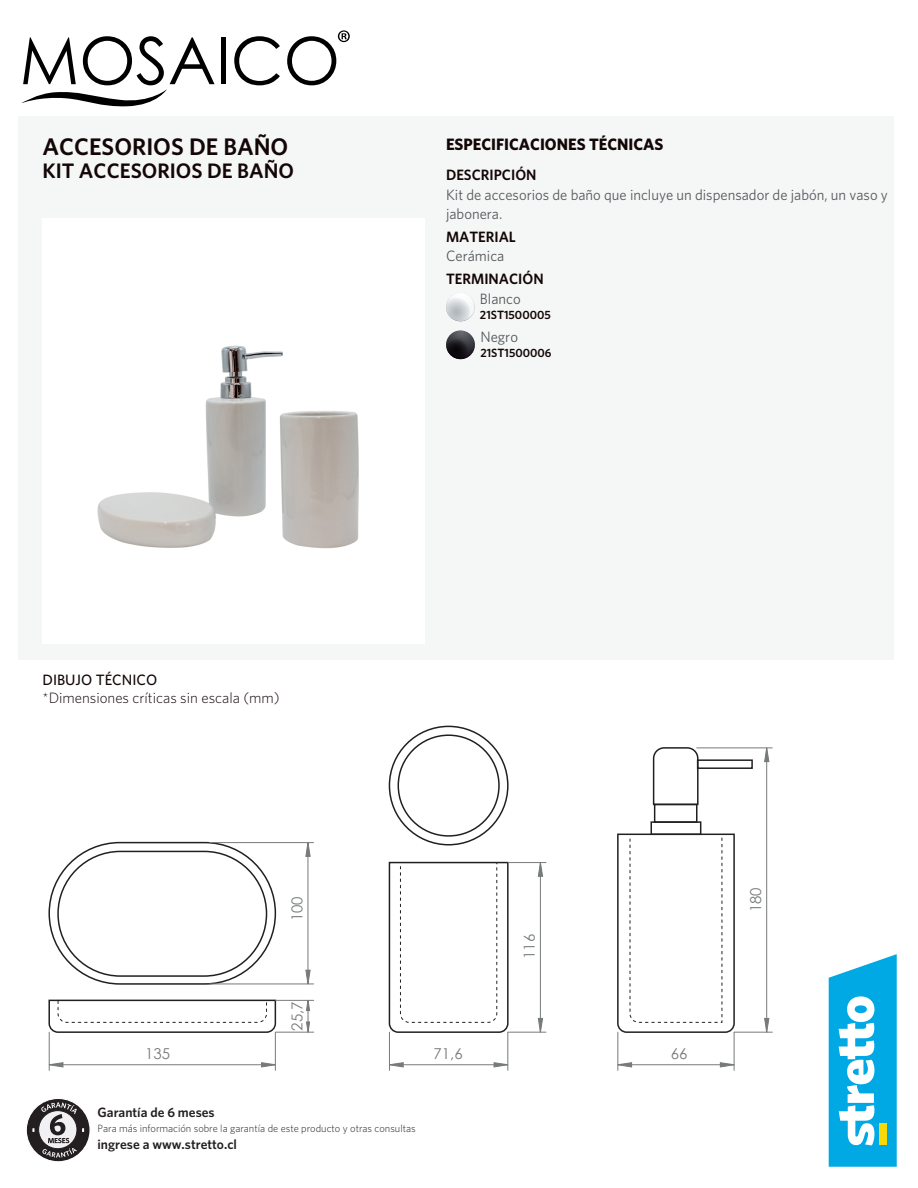
<style>
.page{position:relative;width:918px;height:1188px;background:#fff}
.page>*{position:absolute;margin:0;border:0;box-sizing:border-box;transform-origin:0 0}
.t1{font:600 24px "Whitney";color:#140607}
.t2{font:600 21px "Whitney";color:#140607}
.t3{font:700 16.5px "Whitney";color:#140607}
.t4{font:15px/19.5px "Whitney";color:#54575b}
.t5{font:300 15px "Whitney";color:#140607}
.t6{font:15px "Century Gothic";color:#777a7b}
.t7{font:15px "Whitney Semibold SC";color:#140607}
.t8{font:15px "Whitney";color:#54575b}
.t9{font:500 15px "Whitney";color:#140607}
.t10{font:600 15px "Whitney";color:#140607}
.t11{font:600 13.5px "Whitney";color:#231f20}
.t12{font:600 12px "Whitney";color:#140607}
.t13{font:300 10.5px "Whitney";color:#231f20}
</style>
<div class="page">
<div style="left:18px;top:116px;width:876px;height:544px;background:#f5f7f7"></div>
<div style="left:42px;top:218px;width:383px;height:425px;background:#fff"></div>
<svg style="left:22px;top:36px;width:193px;height:71px"></svg>
<div style="left:221px;top:37px;width:5px;height:47px;background:#000001"></div>
<svg style="left:234px;top:36px;width:46px;height:49px"></svg>
<svg style="left:287px;top:30px;width:63px;height:55px"></svg>
<svg style="left:829px;top:954px;width:68px;height:213px"></svg>
<svg style="left:26px;top:1098px;width:64px;height:64px"></svg>
<div style="left:26px;top:1098px;width:65px;height:64px;border:1px solid #fff;border-radius:50%"></div>
<svg style="left:39px;top:1111px;width:38px;height:38px"></svg>
<div style="left:38px;top:1110px;width:39px;height:39px;border:1px solid #231f20;border-radius:50%"></div>
<svg style="left:41px;top:1102px;width:43px;height:56px"></svg>
<img style="left:97px;top:345px;width:262px;height:204px">
<svg style="left:652px;top:747px;width:47px;height:59px"></svg>
<div style="left:654px;top:804px;width:44px;height:19px;border:2px solid #231f20"></div>
<div style="left:651px;top:821px;width:50px;height:14px;border:2px solid #231f20"></div>
<div style="left:697px;top:759px;width:56px;height:10px;border:2px solid #231f20"></div>
<hr style="left:734px;top:1032px;width:1px;height:38px;background:#777a7b">
<hr style="left:618px;top:1032px;width:1px;height:38px;background:#777a7b">
<svg style="left:617px;top:1062px;width:118px;height:5px"></svg>
<hr style="left:697px;top:748px;width:75px;height:1px;background:#777a7b">
<hr style="left:734px;top:1032px;width:38px;height:1px;background:#777a7b">
<svg style="left:764px;top:747px;width:5px;height:286px"></svg>
<svg style="left:617px;top:833px;width:119px;height:201px"></svg>
<div style="left:389px;top:726px;width:120px;height:120px;border:2px solid #231f20;border-radius:50%"></div>
<div style="left:398px;top:734px;width:102px;height:103px;border:2px solid #231f20;border-radius:50%"></div>
<hr style="left:508px;top:1032px;width:1px;height:38px;background:#777a7b">
<hr style="left:389px;top:1032px;width:1px;height:38px;background:#777a7b">
<svg style="left:390px;top:1062px;width:118px;height:5px"></svg>
<hr style="left:508px;top:862px;width:38px;height:1px;background:#777a7b">
<hr style="left:508px;top:1032px;width:38px;height:1px;background:#777a7b">
<svg style="left:538px;top:863px;width:5px;height:170px"></svg>
<svg style="left:388px;top:861px;width:121px;height:173px"></svg>
<div style="left:48px;top:842px;width:228px;height:143px;border:2px solid #231f20;border-radius:71px"></div>
<div style="left:57px;top:851px;width:210px;height:126px;border:2px solid #231f20;border-radius:62px"></div>
<hr style="left:275px;top:1032px;width:1px;height:38px;background:#777a7b">
<hr style="left:49px;top:1032px;width:1px;height:38px;background:#777a7b">
<svg style="left:49px;top:1062px;width:227px;height:5px"></svg>
<hr style="left:210px;top:842px;width:104px;height:1px;background:#777a7b">
<hr style="left:209px;top:984px;width:105px;height:1px;background:#777a7b">
<svg style="left:305px;top:842px;width:6px;height:142px"></svg>
<hr style="left:308px;top:1000px;width:1px;height:32px;background:#777a7b">
<hr style="left:276px;top:1000px;width:38px;height:1px;background:#777a7b">
<hr style="left:275px;top:1032px;width:39px;height:1px;background:#777a7b">
<svg style="left:306px;top:1000px;width:4px;height:11px"></svg>
<svg style="left:306px;top:1022px;width:4px;height:11px"></svg>
<svg style="left:48px;top:999px;width:229px;height:35px"></svg>
<svg style="left:446px;top:299px;width:29px;height:22px"></svg>
<svg style="left:446px;top:330px;width:29px;height:29px"></svg>
<h1 class="t1" style="left:43px;top:133px;width:247px">ACCESORIOS DE BAÑO</h1>
<h2 class="t2" style="left:43px;top:158px;width:253px">KIT ACCESORIOS DE BAÑO</h2>
<p class="t3" style="left:446px;top:134px;width:219px">ESPECIFICACIONES TÉCNICAS</p>
<p class="t10" style="left:446px;top:166px;width:92px">DESCRIPCIÓN</p>
<p class="t4" style="left:446px;top:184px;width:443px">Kit de accesorios de baño que incluye un dispensador de jabón, un vaso y jabonera.</p>
<p class="t7" style="left:446px;top:227px;width:71px">MATERIAL</p>
<p class="t8" style="left:446px;top:247px;width:60px">Cerámica</p>
<p class="t7" style="left:446px;top:269px;width:99px">TERMINACIÓN</p>
<p class="t8" style="left:480px;top:290px;width:42px">Blanco</p>
<p class="t12" style="left:480px;top:307px;width:72px">21ST1500005</p>
<p class="t8" style="left:480px;top:327px;width:39px">Negro</p>
<p class="t12" style="left:480px;top:345px;width:73px">21ST1500006</p>
<p class="t9" style="left:43px;top:671px;width:116px">DIBUJO TÉCNICO</p>
<p class="t5" style="left:43px;top:689px;width:239px">*Dimensiones críticas sin escala (mm)</p>
<p class="t6" style="left:286px;top:921px;width:26px;rotate:-90deg">100</p>
<p class="t6" style="left:145px;top:1043px;width:26px">135</p>
<p class="t6" style="left:286px;top:1031px;width:31px;rotate:-90deg">25,7</p>
<p class="t11" style="left:98px;top:1105px;width:119px">Garantía de 6 meses</p>
<p class="t13" style="left:98px;top:1123px;width:320px">Para más información sobre la garantía de este producto y otras consultas</p>
<p class="t11" style="left:98px;top:1136px;width:141px">ingrese a www.stretto.cl</p>
<p class="t6" style="left:434px;top:1043px;width:31px">71,6</p>
<p class="t6" style="left:519px;top:959px;width:26px;rotate:-90deg">116</p>
<p class="t6" style="left:671px;top:1043px;width:18px">66</p>
<p class="t6" style="left:745px;top:912px;width:26px;rotate:-90deg">180</p>
</div>
